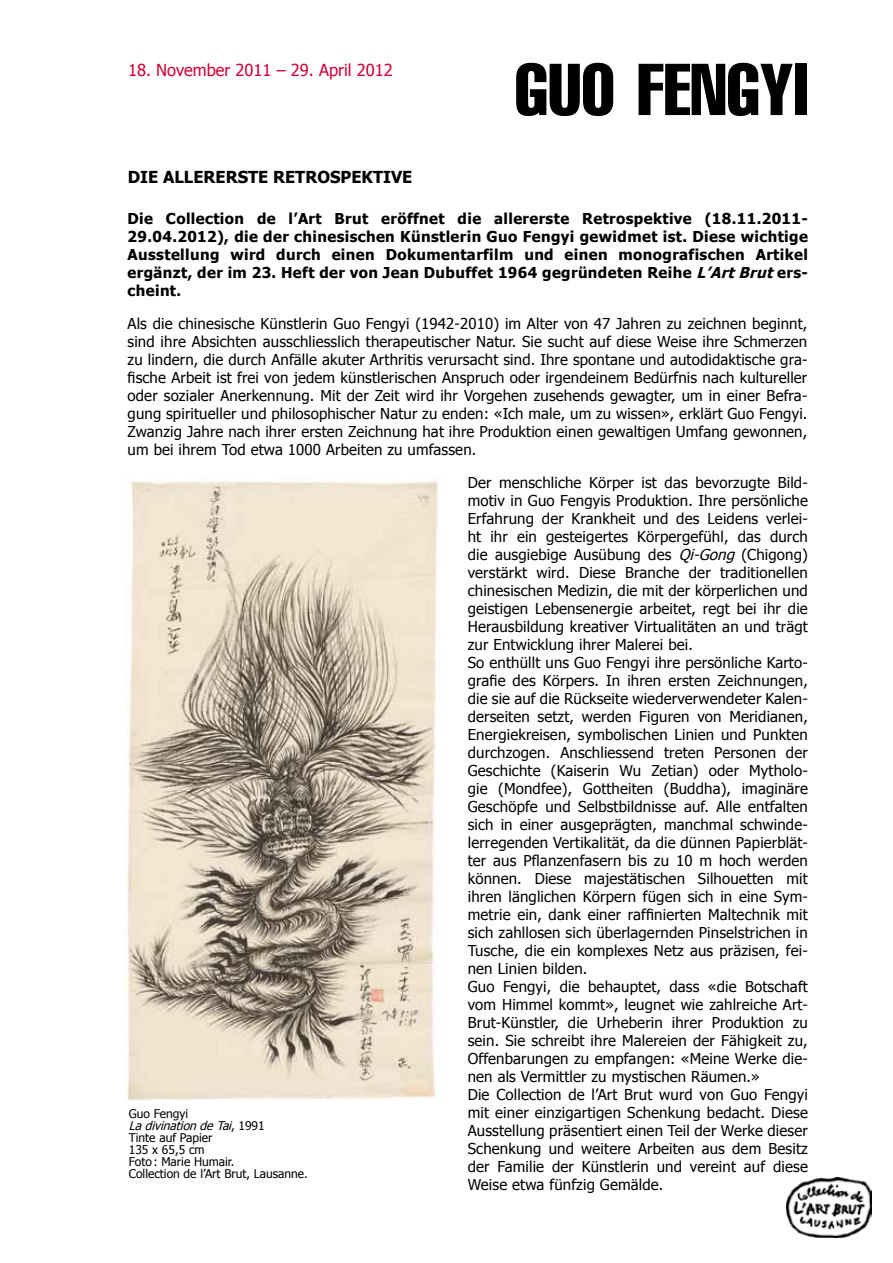
<style>
.page{position:relative;width:893px;height:1263px;background:#fff}
.page>*{position:absolute;margin:0;border:0;box-sizing:border-box;transform-origin:0 0}
.t1{font:extra-condensed 72px "Helvetica";color:#000}
.t2{font:16.5px "Tahoma";color:#cd0039}
.t3{font:700 16.5px "Tahoma";color:#000}
.t4{font:15px/18px "Tahoma";letter-spacing:.01em;color:#000}
.t5{font:700 15px/18px "Tahoma";letter-spacing:.025em;color:#000;text-align:justify}
.t6{font:12px/12px "Tahoma";color:#000}
.s1{font-style:italic}
</style>
<div class="page">
<img style="left:124px;top:481px;width:315px;height:620px">
<img style="left:787px;top:1178px;width:85px;height:59px">
<p class="t2" style="left:128px;top:59px;width:266px">18. November 2011 – 29. April 2012</p>
<h1 class="t1" style="left:515px;top:44px;width:295px">GUO FENGYI</h1>
<p class="t3" style="left:128px;top:165px;width:286px">DIE ALLERERSTE RETROSPEKTIVE</p>
<p class="t5" style="left:128px;top:209px;width:682px">Die Collection de l’Art Brut eröffnet die allererste Retrospektive (18.11.2011- 29.04.2012), die der chinesischen Künstlerin Guo Fengyi gewidmet ist. Diese wichtige Ausstellung wird durch einen Dokumentarfilm und einen monografischen Artikel ergänzt, der im 23. Heft der von Jean Dubuffet 1964 gegründeten Reihe <span class="s1">L’ArtBrut</span>ers&shy;cheint.</p>
<p class="t4" style="left:128px;top:314px;width:681px;text-align:justify">Als die chinesische Künstlerin Guo Fengyi (1942-2010) im Alter von 47 Jahren zu zeichnen beginnt, sind ihre Absichten ausschliesslich therapeutischer Natur. Sie sucht auf diese Weise ihre Schmerzen zu lindern, die durch Anfälle akuter Arthritis verursacht sind. Ihre spontane und autodidaktische gra&shy;fische Arbeit ist frei von jedem künstlerischen Anspruch oder irgendeinem Bedürfnis nach kultureller oder sozialer Anerkennung. Mit der Zeit wird ihr Vorgehen zusehends gewagter, um in einer Befra&shy;gung spiritueller und philosophischer Natur zu enden: «Ich male, um zu wissen», erklärt Guo Fengyi.<br>Zwanzig Jahre nach ihrer ersten Zeichnung hat ihre Produktion einen gewaltigen Umfang gewonnen, um bei ihrem Tod etwa 1000 Arbeiten zu umfassen.</p>
<p class="t6" style="left:129px;top:1107px;width:181px">Guo Fengyi<br><span class="s1">LadivinationdeTai</span>, 1 9 9 1<br>Tinte auf Papier<br>135 x 65,5 cm<br>Foto: Marie Humair.<br>Collection de l’Art Brut, Lausanne.</p>
<p class="t4" style="left:468px;top:473px;width:342px">Der menschliche Körper ist das bevorzugte Bild&shy;motiv in Guo Fengyis Produktion. Ihre persönliche Erfahrung der Krankheit und des Leidens verlei&shy;ht ihr ein gesteigertes Körpergefühl, das durch die ausgiebige Ausübung des <span class="s1">Qi-Gong</span> (Chigong) verstärkt wird. Diese Branche der traditionellen chinesischen Medizin, die mit der körperlichen und geistigen Lebensenergie arbeitet, regt bei ihr die Herausbildung kreativer Virtualitäten an und trägt zur Entwicklung ihrer Malerei bei.<br>So enthüllt uns Guo Fengyi ihre persönliche Karto&shy;grafie des Körpers. In ihren ersten Zeichnungen, die sie auf die Rückseite wiederverwendeter Kalen&shy;derseiten setzt, werden Figuren von Meridianen, Energiekreisen, symbolischen Linien und Punkten durchzogen. Anschliessend treten Personen der Geschichte (Kaiserin Wu Zetian) oder Mytholo&shy;gie (Mondfee), Gottheiten (Buddha), imaginäre Geschöpfe und Selbstbildnisse auf. Alle entfalten sich in einer ausgeprägten, manchmal schwinde&shy;lerregenden Vertikalität, da die dünnen Papierblät&shy;ter aus Pflanzenfasern bis zu 10 m hoch werden können. Diese majestätischen Silhouetten mit ihren länglichen Körpern fügen sich in eine Sym&shy;metrie ein, dank einer raffinierten Maltechnik mit sich zahllosen sich überlagernden Pinselstrichen in Tusche, die ein komplexes Netz aus präzisen, fei&shy;nen Linien bilden.<br>Guo Fengyi, die behauptet, dass «die Botschaft vom Himmel kommt», leugnet wie zahlreiche Art-Brut-Künstler, die Urheberin ihrer Produktion zu sein. Sie schreibt ihre Malereien der Fähigkeit zu, Offenbarungen zu empfangen: «Meine Werke die&shy;nen als Vermittler zu mystischen Räumen.»<br>Die Collection de l’Art Brut wurd von Guo Fengyi mit einer einzigartigen Schenkung bedacht. Diese Ausstellung präsentiert einen Teil der Werke dieser Schenkung und weitere Arbeiten aus dem Besitz der Familie der Künstlerin und vereint auf diese Weise etwa fünfzig Gemälde.</p>
</div>
